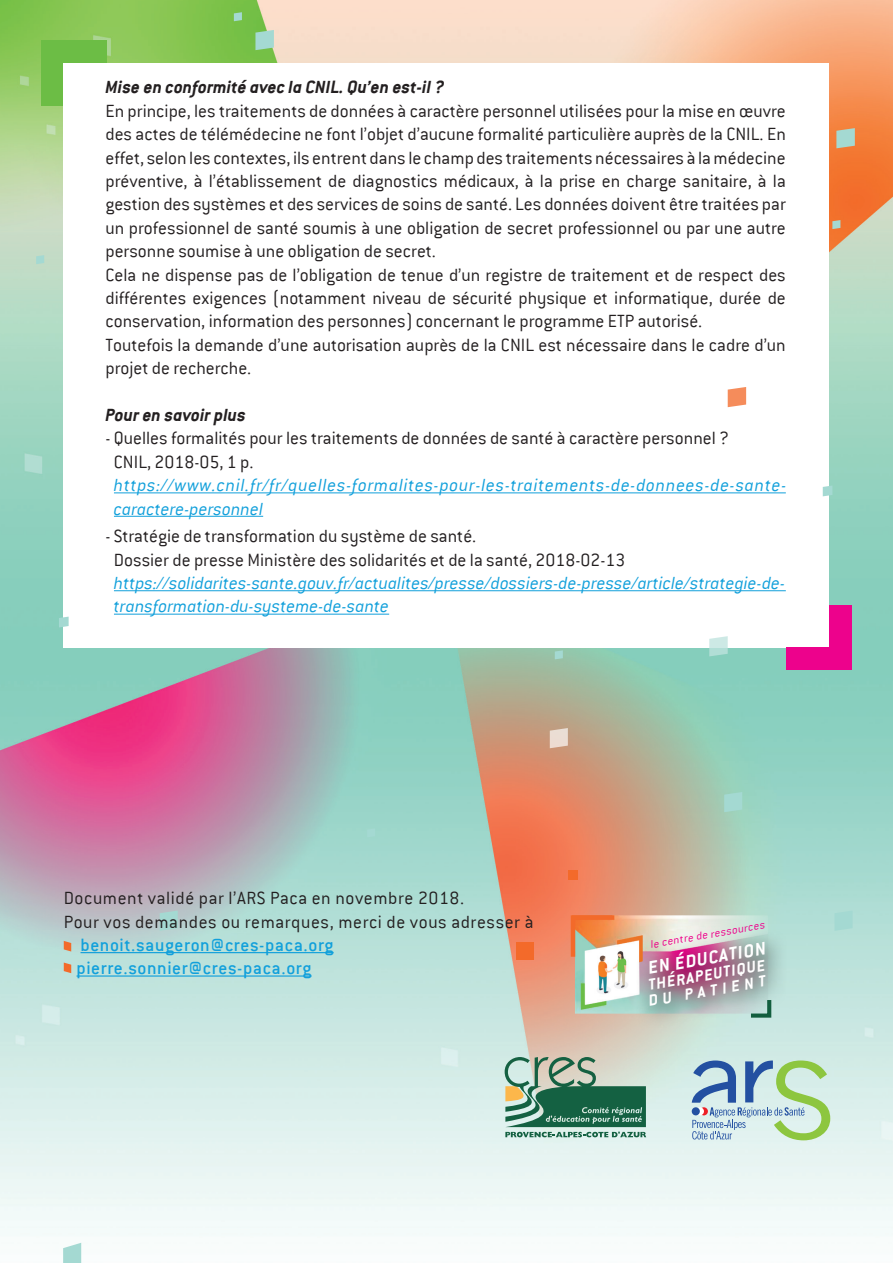
<style>
.page{position:relative;width:893px;height:1263px;background:#fff}
.page>*{position:absolute;margin:0;border:0;box-sizing:border-box;transform-origin:0 0}
.t1{font:italic 700 19.8px "Conduit ITC";color:#fff}
.t2{font:300 19.5px/23.4px "Conduit ITC";color:#231f20}
.t3{font:italic 300 19.5px/23.4px "Conduit ITC";color:#12a0db}
.t4{font:italic 300 19.5px/23.4px "Conduit ITC";letter-spacing:.035em;color:#12a0db}
.t5{font:300 19.5px/23.4px "Conduit ITC";letter-spacing:.03em;color:#231f20}
.t6{font:500 19.5px/23.4px "Conduit ITC";letter-spacing:.03em;color:#12a0db}
.t7{font:italic 700 19.5px "Conduit ITC";color:#231f20}
.t8{font:italic 700 17.25px/15.9px "Conduit ITC";color:#fff}
.t9{font:italic 300 12px "Conduit ITC";color:#ed028c}
</style>
<div class="page">
<img style="left:0;top:0;width:893px;height:1263px">
<div style="left:41px;top:41px;width:66px;height:22px;background:#6cbd45"></div>
<div style="left:41px;top:42px;width:23px;height:64px;background:#6cbd45"></div>
<svg style="left:255px;top:30px;width:19px;height:20px"></svg>
<svg style="left:836px;top:128px;width:19px;height:20px"></svg>
<svg style="left:234px;top:12px;width:8px;height:9px"></svg>
<svg style="left:832px;top:220px;width:8px;height:9px"></svg>
<svg style="left:36px;top:255px;width:8px;height:9px"></svg>
<div style="left:64px;top:64px;width:765px;height:584px;background:#fff"></div>
<svg style="left:709px;top:636px;width:19px;height:20px"></svg>
<svg style="left:63px;top:1243px;width:18px;height:20px"></svg>
<svg style="left:724px;top:792px;width:18px;height:20px"></svg>
<svg style="left:823px;top:485px;width:9px;height:11px"></svg>
<svg style="left:59px;top:617px;width:10px;height:10px"></svg>
<svg style="left:367px;top:828px;width:8px;height:9px"></svg>
<svg style="left:555px;top:650px;width:8px;height:9px"></svg>
<svg style="left:160px;top:910px;width:18px;height:21px"></svg>
<svg style="left:834px;top:910px;width:19px;height:21px"></svg>
<svg style="left:728px;top:387px;width:18px;height:20px"></svg>
<hr style="left:114px;top:492px;width:672px;height:1px;background:#12a0db">
<hr style="left:114px;top:516px;width:149px;height:1px;background:#12a0db">
<hr style="left:114px;top:590px;width:672px;height:1px;background:#12a0db">
<hr style="left:114px;top:614px;width:275px;height:1px;background:#12a0db">
<div style="left:829px;top:605px;width:22px;height:64px;background:#ed028c"></div>
<div style="left:786px;top:647px;width:64px;height:22px;background:#ed028c"></div>
<svg style="left:692px;top:1060px;width:138px;height:80px;background:#afccc6"></svg>
<svg style="left:505px;top:1057px;width:141px;height:80px;background:#769f89"></svg>
<img style="left:572px;top:915px;width:196px;height:99px">
<svg style="left:635px;top:929px;width:152px;height:99px;background:#b7a8b1"></svg>
<svg style="left:747px;top:996px;width:26px;height:24px"></svg>
<svg style="left:568px;top:913px;width:51px;height:48px"></svg>
<div style="left:516px;top:942px;width:18px;height:18px;background:#f36a2a"></div>
<div style="left:568px;top:870px;width:9px;height:10px;background:#f36a2a"></div>
<svg style="left:64px;top:941px;width:7px;height:10px"></svg>
<svg style="left:64px;top:962px;width:7px;height:11px"></svg>
<hr style="left:81px;top:952px;width:253px;height:1px;background:#12a0db">
<hr style="left:77px;top:975px;width:234px;height:1px;background:#12a0db">
<svg style="left:550px;top:728px;width:18px;height:20px"></svg>
<p class="t7" style="left:105px;top:76px;width:341px">Mise en conformité avec la CNIL. Qu’en est-il ?</p>
<p class="t2" style="left:105px;top:99px;width:682px">En principe, les traitements de données à caractère personnel utilisées pour la mise en œuvre des actes de télémédecine ne font l’objet d’aucune formalité particulière auprès de la CNIL. En effet, selon les contextes, ils entrent dans le champ des traitements nécessaires à la médecine préventive, à l’établissement de diagnostics médicaux, à la prise en charge sanitaire, à la gestion des systèmes et des services de soins de santé. Les données doivent être traitées par un professionnel de santé soumis à une obligation de secret professionnel ou par une autre personne soumise à une obligation de secret.<br>Cela ne dispense pas de l’obligation de tenue d’un registre de traitement et de respect des différentes exigences (notamment niveau de sécurité physique et informatique, durée de conservation, information des personnes) concernant le programme ETP autorisé.<br>Toutefois la demande d’une autorisation auprès de la CNIL est nécessaire dans le cadre d’un projet de recherche.</p>
<p class="t7" style="left:105px;top:403px;width:142px">Pour en savoir plus</p>
<p class="t2" style="left:114px;top:427px;width:617px;text-indent:-8px">- Quelles formalités pour les traitements de données de santé à caractère personnel ?<br>CNIL, 2018-05, 1 p.</p>
<p class="t4" style="left:114px;top:473px;width:674px">https://www.cnil.fr/fr/quelles-formalites-pour-les-traitements-de-donnees-de-sante&shy;caractere-personnel</p>
<p class="t2" style="left:114px;top:524px;width:513px;text-indent:-9px">- Stratégie de transformation du système de santé.<br>Dossier de presse Ministère des solidarités et de la santé, 2018-02-13</p>
<p class="t3" style="left:114px;top:571px;width:673px">https://solidarites-sante.gouv.fr/actualites/presse/dossiers-de-presse/article/strategie-de&shy;transformation-du-systeme-de-sante</p>
<p class="t5" style="left:64px;top:886px;width:471px">Document validé par l’ARS Paca en novembre 2018.<br>Pour vos demandes ou remarques, merci de vous adresser à</p>
<p class="t6" style="left:77px;top:933px;width:258px">benoit.saugeron@cres-paca.org pierre.sonnier@cres-paca.org</p>
<p class="t9" style="left:649px;top:938px;width:117px;rotate:-10deg">le centre de ressources</p>
<p class="t1" style="left:646px;top:957px;width:121px;rotate:-10deg">EN ÉDUCATION</p>
<p class="t8" style="left:644px;top:977px;width:122px;rotate:-10deg">THÉRAPEUTIQUE<br>DU PATIENT</p>
</div>
